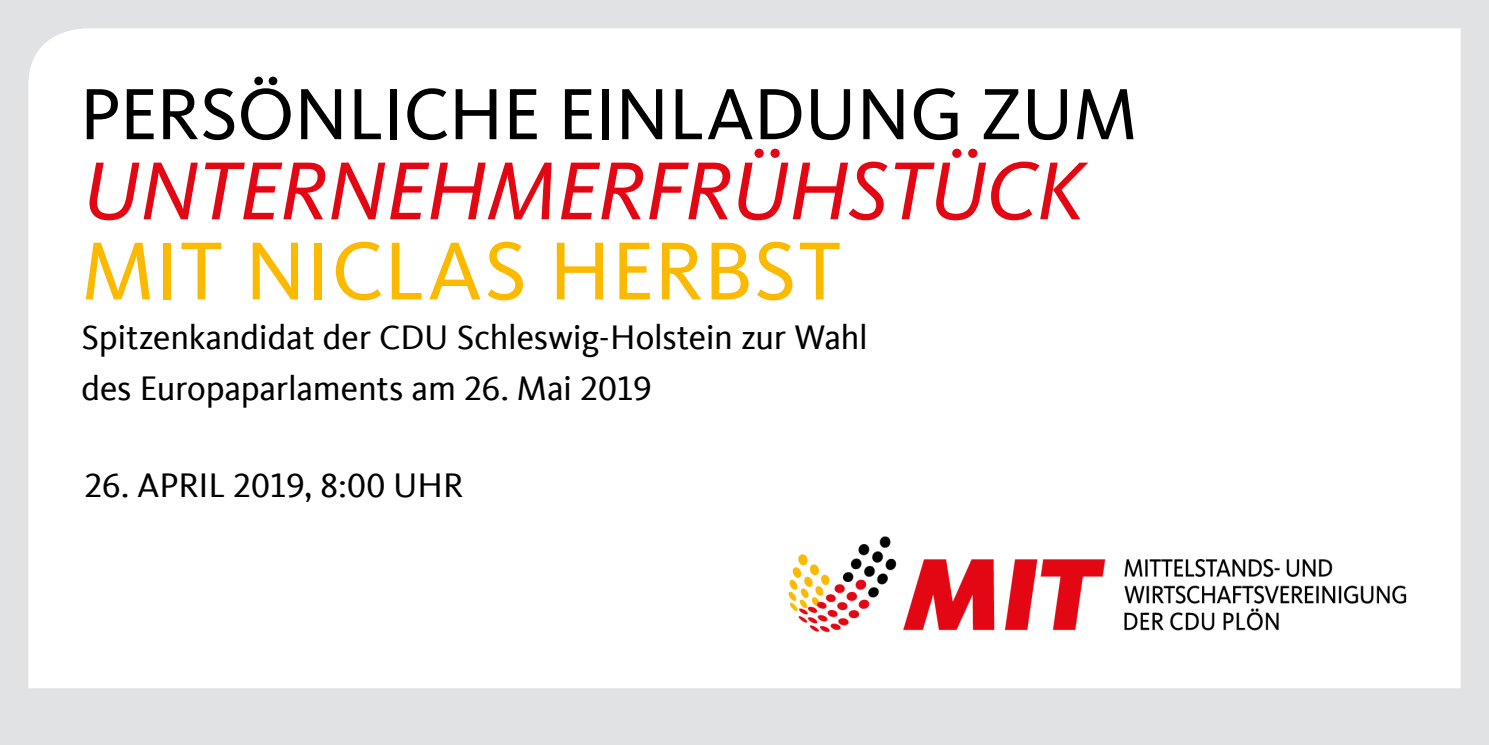
<style>
.page{position:relative;width:1489px;height:745px;background:#fff}
.page>*{position:absolute;margin:0;border:0;box-sizing:border-box;transform-origin:0 0}
.t1{font:italic 85px "CDU Kievit Tab";letter-spacing:-.01em;color:#e30613}
.t2{font:85px "CDU Kievit Tab";letter-spacing:.005em;color:#fbba00}
.t3{font:75px "CDU Kievit Tab";letter-spacing:-.005em;color:#000}
.t4{font:35px/50px "CDU Kievit Tab";letter-spacing:-.005em;color:#000}
</style>
<div class="page">
<div style="left:0;top:0;width:1488px;height:744px;background:#e1e2e4"></div>
<div style="left:28px;top:28px;width:1432px;height:659px;background:#fff"></div>
<img style="left:762px;top:510px;width:669px;height:158px">
<h2 class="t3" style="left:80px;top:72px;width:1059px">PERSÖNLICHE EINLADUNG ZUM</h2>
<h1 class="t1" style="left:83px;top:141px;width:1003px">UNTERNEHMERFRÜHSTÜCK</h1>
<h1 class="t2" style="left:81px;top:223px;width:761px">MIT NICLAS HERBST</h1>
<p class="t4" style="left:81px;top:313px;width:787px">Spitzenkandidat der CDU Schleswig-Holstein zur Wahl des Europaparlaments am 26. Mai 2019</p>
<p class="t4" style="left:84px;top:460px;width:380px">26. APRIL 2019, 8:00 UHR</p>
</div>
